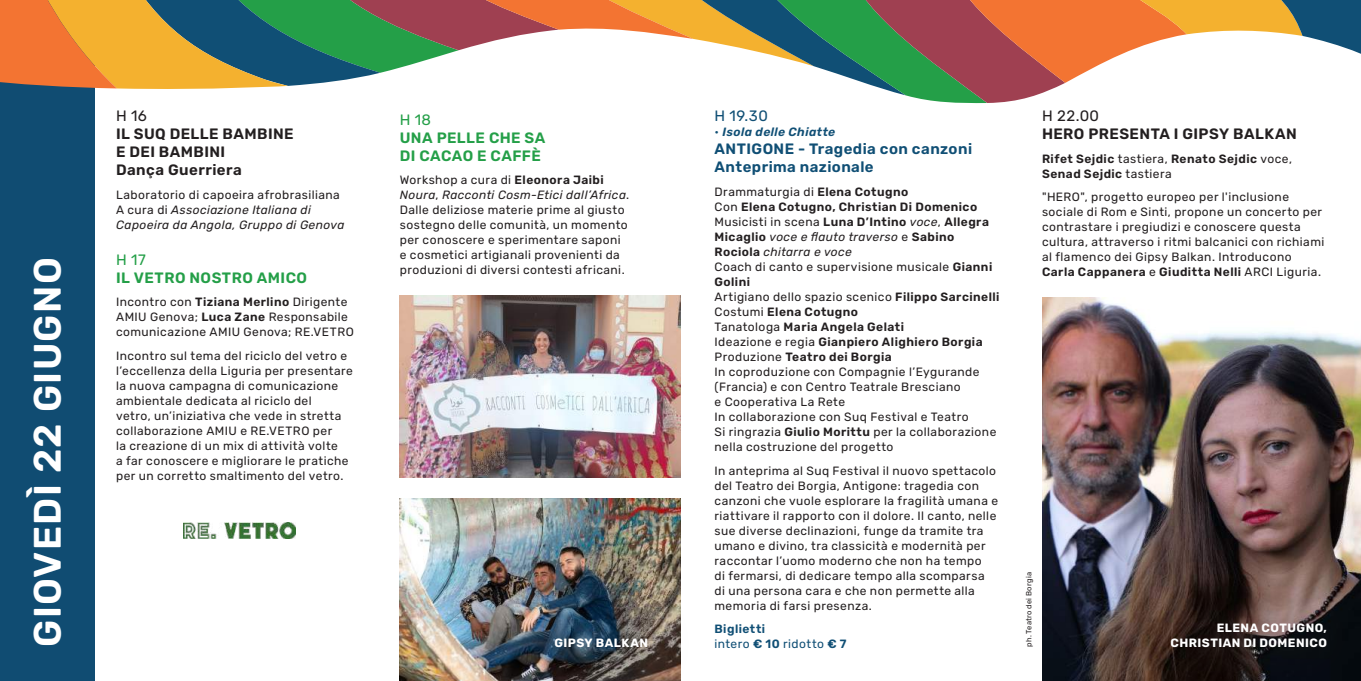
<style>
.page{position:relative;width:1361px;height:681px;background:#fff}
.page>*{position:absolute;margin:0;border:0;box-sizing:border-box;transform-origin:0 0}
.t1{font:600 38.25px "Rubik";letter-spacing:.035em;color:#fff}
.t2{font:600 15px/18px "Rubik";letter-spacing:.03em;color:#231f20}
.t3{font:600 15px/18px "Rubik";letter-spacing:.03em;color:#104f75}
.t4{font:600 15px/18px "Rubik";letter-spacing:.03em;color:#249f48}
.t5{font:15px "Rubik";color:#231f20}
.t6{font:15px "Rubik";color:#249f48}
.t7{font:15px "Rubik";color:#104f75}
.t8{font:12px/15px "Rubik";letter-spacing:.035em;color:#231f20}
.t9{font:italic 12px/15px "Rubik";letter-spacing:.035em;color:#231f20}
.t10{font:600 12px/15px "Rubik";letter-spacing:.04em;color:#231f20}
.t11{font:700 12px "Rubik";letter-spacing:.04em;color:#fff}
.t12{font:600 12px/15px "Rubik";letter-spacing:.04em;color:#104f75}
.t13{font:italic 600 12px "Rubik";letter-spacing:.035em;color:#104f75}
.t14{font:7.5px "Rubik";letter-spacing:.025em;color:#231f20}
.s1{font-style:normal}
.s2{font-weight:600}
.s3{font-style:italic}
.s4{font-weight:400;font-style:normal}
.s5{font-weight:400}
</style>
<div class="page">
<div style="left:0;top:0;width:95px;height:680px;background:#104c72"></div>
<img style="left:1042px;top:297px;width:319px;height:383px">
<img style="left:400px;top:295px;width:280px;height:182px">
<img style="left:400px;top:498px;width:280px;height:182px">
<svg style="left:1130px;top:576px;width:231px;height:104px;background:#372a27"></svg>
<img style="left:514px;top:592px;width:167px;height:88px">
<img style="left:183px;top:522px;width:113px;height:16px">
<svg style="left:0;top:0;width:1361px;height:104px"></svg>
<h1 class="t1" style="left:26px;top:646px;width:391px;rotate:-90deg">GIOVEDÌ 22 GIUGNO</h1>
<p class="t5" style="left:116px;top:107px;width:32px">H 16</p>
<p class="t2" style="left:116px;top:125px;width:179px">IL SUQ DELLE BAMBINE<br>E DEI BAMBINI<br>Dança Guerriera</p>
<p class="t9" style="left:116px;top:187px;width:230px"><span class="s1">Laboratorio di capoeira afrobrasiliana<br>A cura di</span> Associazione Italiana di<br>Capoeira da Angola, Gruppo di Genova</p>
<p class="t6" style="left:116px;top:251px;width:31px">H 17</p>
<p class="t4" style="left:116px;top:269px;width:193px">IL VETRO NOSTRO AMICO</p>
<p class="t8" style="left:116px;top:295px;width:239px">Incontro con <span class="s2">Tiziana Merlino</span> Dirigente<br>AMIU Genova; <span class="s2">Luca Zane</span> Responsabile comunicazione AMIU Genova; RE.VETRO</p>
<p class="t8" style="left:116px;top:348px;width:238px">Incontro sul tema del riciclo del vetro e l’eccellenza della Liguria per presentare la nuova campagna di comunicazione ambientale dedicata al riciclo del<br>vetro, un’iniziativa che vede in stretta collaborazione AMIU e RE.VETRO per<br>la creazione di un mix di attività volte<br>a far conoscere e migliorare le pratiche per un corretto smaltimento del vetro.</p>
<p class="t6" style="left:400px;top:111px;width:33px">H 18</p>
<p class="t4" style="left:400px;top:129px;width:147px">UNA PELLE CHE SA<br>DI CACAO E CAFFÈ</p>
<p class="t8" style="left:400px;top:173px;width:231px">Workshop a cura di <span class="s2">Eleonora Jaibi </span><span class="s3">Noura</span>, <span class="s3">Racconti Cosm-Etici dall’Africa</span>.<br>Dalle deliziose materie prime al giusto sostegno delle comunità, un momento per conoscere e sperimentare saponi e cosmetici artigianali provenienti da produzioni di diversi contesti africani.</p>
<p class="t11" style="left:554px;top:635px;width:95px">GIPSY BALKAN</p>
<p class="t7" style="left:714px;top:107px;width:55px">H 19.30</p>
<p class="t13" style="left:714px;top:125px;width:122px"><span class="s4">•</span> Isola delle Chiatte</p>
<p class="t3" style="left:714px;top:140px;width:259px">ANTIGONE - Tragedia con canzoni<br>Anteprima nazionale</p>
<p class="t8" style="left:714px;top:184px;width:286px">Drammaturgia di <span class="s2">Elena Cotugno<br></span>Con <span class="s2">Elena Cotugno, Christian Di Domenico </span>Musicisti in scena <span class="s2">Luna D’Intino</span> <span class="s3">voce</span>, <span class="s2">Allegra Micaglio</span> <span class="s3">voce e flauto traverso</span> e <span class="s2">Sabino Rociola</span> <span class="s3">chitarra e voce<br></span>Coach di canto e supervisione musicale <span class="s2">Gianni Golini<br></span>Artigiano dello spazio scenico <span class="s2">Filippo Sarcinelli </span>Costumi <span class="s2">Elena Cotugno<br></span>Tanatologa <span class="s2">Maria Angela Gelati<br></span>Ideazione e regia <span class="s2">Gianpiero Alighiero Borgia </span>Produzione <span class="s2">Teatro dei Borgia<br></span>In coproduzione con Compagnie l’Eygurande (Francia) e con Centro Teatrale Bresciano<br>e Cooperativa La Rete<br>In collaborazione con Suq Festival e Teatro<br>Si ringrazia <span class="s2">Giulio Morittu</span> per la collaborazione nella costruzione del progetto</p>
<p class="t8" style="left:714px;top:463px;width:285px">In anteprima al Suq Festival il nuovo spettacolo del Teatro dei Borgia, Antigone: tragedia con canzoni che vuole esplorare la fragilità umana e riattivare il rapporto con il dolore. Il canto, nelle sue diverse declinazioni, funge da tramite tra umano e divino, tra classicità e modernità per raccontar l’uomo moderno che non ha tempo<br>di fermarsi, di dedicare tempo alla scomparsa di una persona cara e che non permette alla memoria di farsi presenza.</p>
<p class="t12" style="left:714px;top:621px;width:133px">Biglietti<br><span class="s5">intero</span> € 10 <span class="s5">ridotto</span> € 7</p>
<p class="t5" style="left:1042px;top:107px;width:59px">H 22.00</p>
<p class="t2" style="left:1042px;top:125px;width:256px">HERO PRESENTA I GIPSY BALKAN</p>
<p class="t10" style="left:1042px;top:151px;width:251px">Rifet Sejdic <span class="s5">tastiera,</span> Renato Sejdic <span class="s5">voce,<br></span>Senad Sejdic <span class="s5">tastiera</span></p>
<p class="t8" style="left:1042px;top:190px;width:284px">"HERO", progetto europeo per l'inclusione sociale di Rom e Sinti, propone un concerto per contrastare i pregiudizi e conoscere questa cultura, attraverso i ritmi balcanici con richiami al flamenco dei Gipsy Balkan. Introducono <span class="s2">Carla Cappanera</span> e <span class="s2">Giuditta Nelli</span> ARCI Liguria.</p>
<p class="t14" style="left:1024px;top:646px;width:76px;rotate:-90deg">ph. Teatro dei Borgia</p>
<p class="t11" style="left:1216px;top:620px;width:112px">ELENA COTUGNO,</p>
<p class="t11" style="left:1170px;top:635px;width:158px">CHRISTIAN DI DOMENICO</p>
</div>
